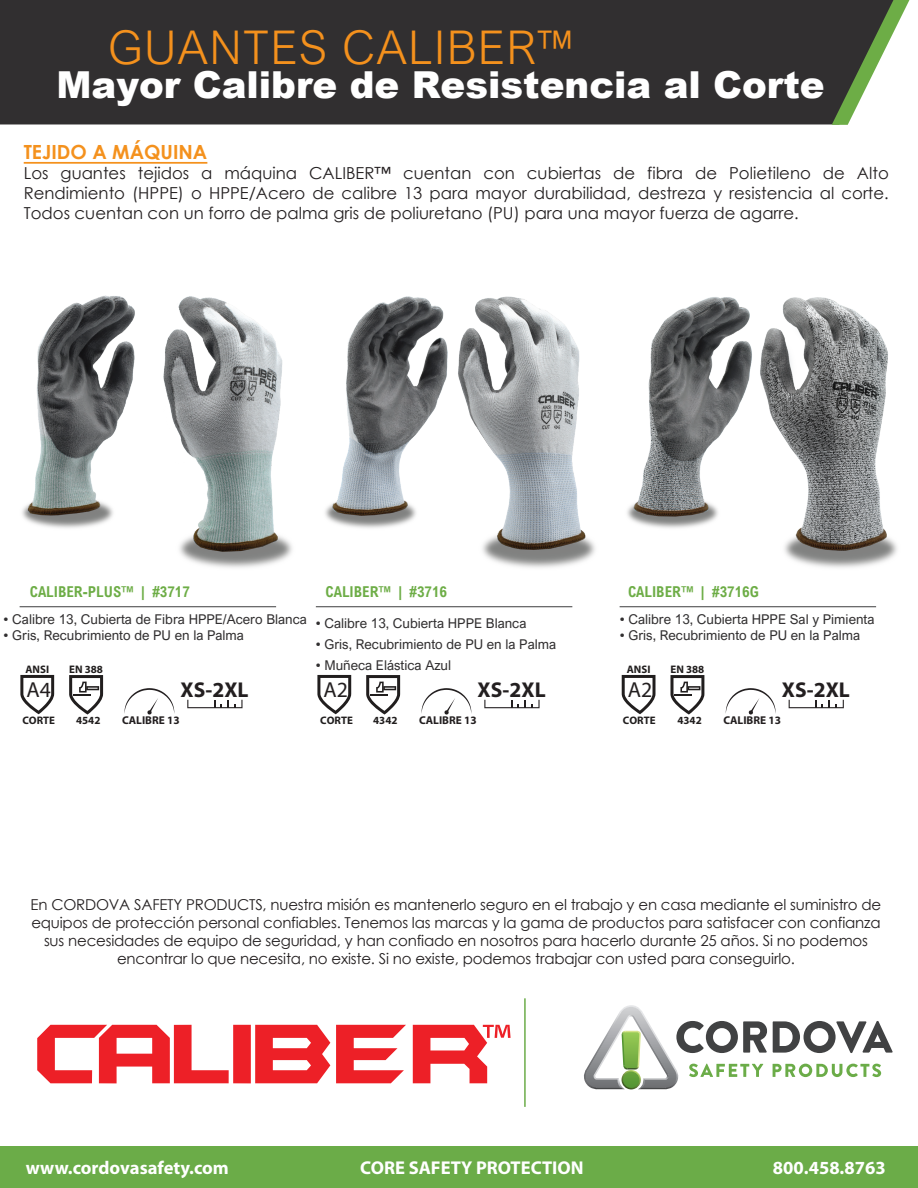
<style>
.page{position:relative;width:918px;height:1188px;background:#fff}
.page>*{position:absolute;margin:0;border:0;box-sizing:border-box;transform-origin:0 0}
.t1{font:300 46.5px "Arial Nova";letter-spacing:.03em;color:#f4911d}
.t2{font:900 37.2px "Arial";color:#fff}
.t3{font:21.75px "Myriad Pro";color:#231f20}
.t4{font:700 21.45px "Myriad Pro";color:#231f20}
.t5{font:700 19.5px "Century Gothic";color:#f4911d}
.t6{font:700 18.6px "Myriad Pro";color:#fff}
.t7{font:16.5px/19.8px "Century Gothic";color:#231f20;text-align:justify}
.t8{font:15px/18px "Century Gothic";letter-spacing:-.015em;color:#231f20;text-align:center}
.t9{font:700 15px "Arial Nova Cond";color:#6dad46}
.t10{font:13.5px "Arial Nova";color:#312f30}
.t11{font:700 11.4px "Myriad Pro";color:#231f20}
.t12{font:700 10.95px "Myriad Pro";color:#211e1e}
</style>
<div class="page">
<div style="left:0;top:0;width:832px;height:124px;background:#312f30"></div>
<svg style="left:832px;top:0;width:77px;height:125px"></svg>
<svg style="left:773px;top:1021px;width:120px;height:32px"></svg>
<svg style="left:584px;top:1005px;width:183px;height:85px"></svg>
<svg style="left:773px;top:1064px;width:108px;height:13px"></svg>
<hr style="left:524px;top:998px;width:2px;height:109px;background:#6bac48">
<hr style="left:24px;top:162px;width:183px;height:2px;background:#f4911d">
<svg style="left:37px;top:1025px;width:192px;height:58px"></svg>
<div style="left:233px;top:1025px;width:18px;height:58px;background:#ed2027"></div>
<svg style="left:255px;top:1025px;width:75px;height:58px"></svg>
<svg style="left:336px;top:1025px;width:70px;height:58px"></svg>
<hr style="left:20px;top:606px;width:256px;height:1px;background:#3e3e3f">
<hr style="left:316px;top:606px;width:256px;height:1px;background:#3e3e3f">
<hr style="left:620px;top:606px;width:256px;height:1px;background:#3e3e3f">
<img style="left:22px;top:295px;width:270px;height:273px">
<img style="left:325px;top:296px;width:270px;height:272px">
<img style="left:627px;top:297px;width:270px;height:271px">
<svg style="left:124px;top:688px;width:50px;height:27px"></svg>
<svg style="left:20px;top:675px;width:34px;height:39px"></svg>
<svg style="left:187px;top:700px;width:56px;height:8px"></svg>
<svg style="left:69px;top:675px;width:34px;height:40px"></svg>
<svg style="left:422px;top:688px;width:49px;height:27px"></svg>
<svg style="left:317px;top:675px;width:34px;height:39px"></svg>
<svg style="left:484px;top:700px;width:56px;height:8px"></svg>
<svg style="left:366px;top:675px;width:34px;height:40px"></svg>
<svg style="left:726px;top:688px;width:50px;height:27px"></svg>
<svg style="left:622px;top:675px;width:34px;height:39px"></svg>
<svg style="left:789px;top:700px;width:55px;height:8px"></svg>
<svg style="left:670px;top:675px;width:34px;height:40px"></svg>
<div style="left:0;top:1146px;width:918px;height:42px;background:#6bac48"></div>
<svg style="left:413px;top:1025px;width:98px;height:58px"></svg>
<h1 class="t1" style="left:108px;top:22px;width:467px">GUANTES CALIBER™</h1>
<h2 class="t2" style="left:57px;top:58px;width:770px">Mayor Calibre de Resistencia al Corte</h2>
<h3 class="t5" style="left:24px;top:137px;width:185px">TEJIDO A MÁQUINA</h3>
<p class="t7" style="left:24px;top:163px;width:867px">Los guantes tejidos a máquina CALIBER™ cuentan con cubiertas de fibra de Polietileno de Alto Rendimiento (HPPE) o HPPE/Acero de calibre 13 para mayor durabilidad, destreza y resistencia al corte.<br>Todos cuentan con un forro de palma gris de poliuretano (PU) para una mayor fuerza de agarre.</p>
<p class="t9" style="left:30px;top:582px;width:162px">CALIBER-PLUS™ | #3717</p>
<p class="t10" style="left:4px;top:611px;width:305px">• Calibre 13, Cubierta de Fibra HPPE/Acero Blanca</p>
<p class="t10" style="left:4px;top:627px;width:242px">• Gris, Recubrimiento de PU en la Palma</p>
<p class="t12" style="left:25px;top:662px;width:25px">ANSI</p>
<h3 class="t3" style="left:26px;top:677px;width:26px">A4</h3>
<p class="t12" style="left:69px;top:662px;width:35px">EN 388</p>
<h3 class="t4" style="left:181px;top:676px;width:70px">XS-2XL</h3>
<p class="t9" style="left:326px;top:582px;width:123px">CALIBER™ | #3716</p>
<p class="t9" style="left:628px;top:582px;width:132px">CALIBER™ | #3716G</p>
<p class="t10" style="left:620px;top:611px;width:256px">• Calibre 13, Cubierta HPPE Sal y Pimienta</p>
<p class="t10" style="left:620px;top:627px;width:242px">• Gris, Recubrimiento de PU en la Palma</p>
<p class="t10" style="left:316px;top:616px;width:212px">• Calibre 13, Cubierta HPPE Blanca</p>
<p class="t10" style="left:316px;top:637px;width:242px">• Gris, Recubrimiento de PU en la Palma</p>
<p class="t10" style="left:316px;top:657px;width:137px">• Muñeca Elástica Azul</p>
<h3 class="t4" style="left:478px;top:676px;width:70px">XS-2XL</h3>
<p class="t12" style="left:627px;top:662px;width:25px">ANSI</p>
<h3 class="t3" style="left:628px;top:677px;width:26px">A2</h3>
<p class="t12" style="left:670px;top:662px;width:35px">EN 388</p>
<h3 class="t4" style="left:782px;top:676px;width:70px">XS-2XL</h3>
<h3 class="t3" style="left:324px;top:677px;width:26px">A2</h3>
<p class="t12" style="left:22px;top:713px;width:34px">CORTE</p>
<p class="t11" style="left:122px;top:713px;width:59px">CALIBRE 13</p>
<p class="t12" style="left:76px;top:713px;width:26px">4542</p>
<p class="t12" style="left:320px;top:713px;width:34px">CORTE</p>
<p class="t11" style="left:419px;top:713px;width:59px">CALIBRE 13</p>
<p class="t12" style="left:373px;top:713px;width:26px">4342</p>
<p class="t12" style="left:623px;top:713px;width:34px">CORTE</p>
<p class="t11" style="left:723px;top:713px;width:59px">CALIBRE 13</p>
<p class="t12" style="left:677px;top:713px;width:26px">4342</p>
<p class="t8" style="left:31px;top:896px;width:852px">En CORDOVA SAFETY PRODUCTS, nuestra misión es mantenerlo seguro en el trabajo y en casa mediante el suministro de equipos de protección personal confiables. Tenemos las marcas y la gama de productos para satisfacer con confianza sus necesidades de equipo de seguridad, y han confiado en nosotros para hacerlo durante 25 años. Si no podemos encontrar lo que necesita, no existe. Si no existe, podemos trabajar con usted para conseguirlo.</p>
<p class="t6" style="left:26px;top:1156px;width:205px">www.cordovasafety.com</p>
<p class="t6" style="left:360px;top:1156px;width:225px">CORE SAFETY PROTECTION</p>
<p class="t6" style="left:773px;top:1156px;width:114px">800.458.8763</p>
</div>
